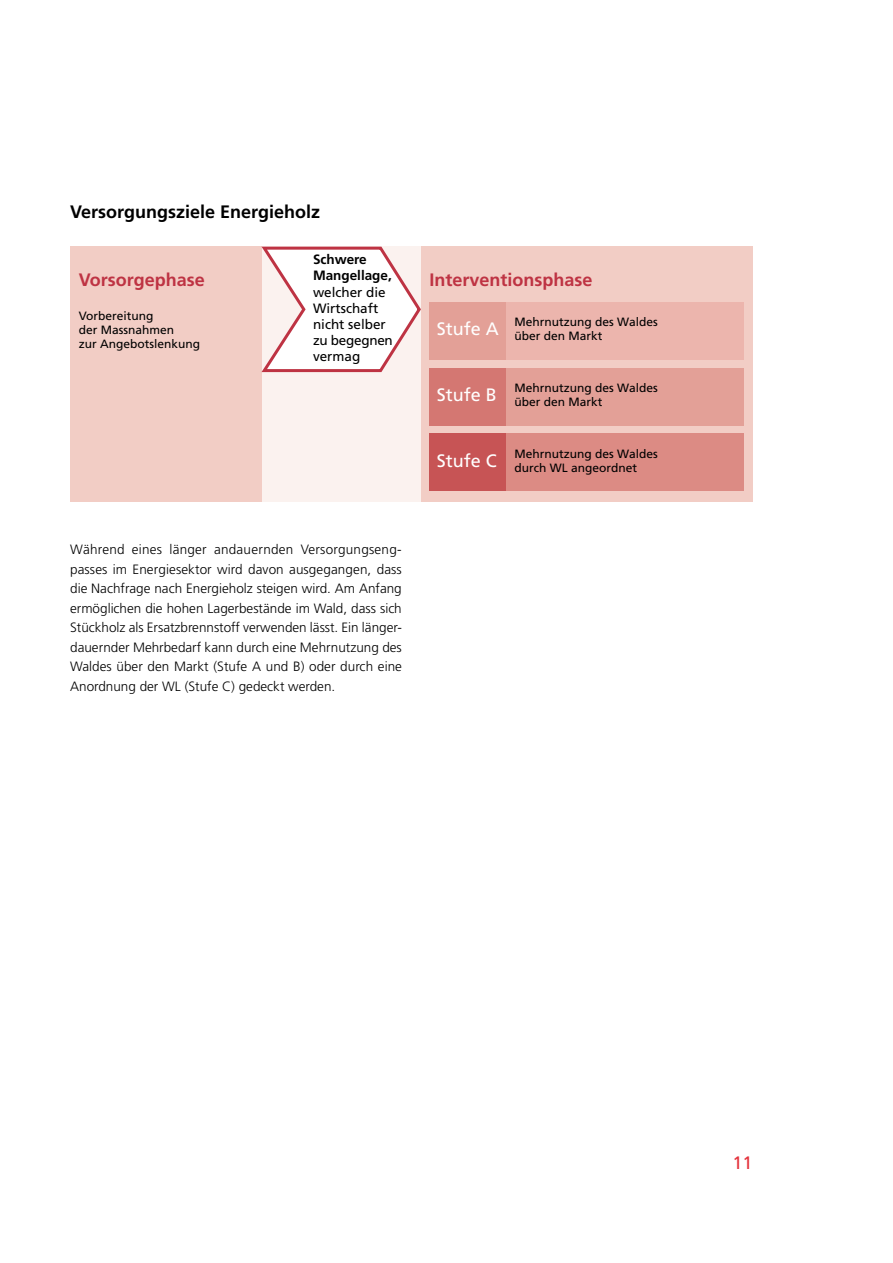
<style>
.page{position:relative;width:893px;height:1263px;background:#fff}
.page>*{position:absolute;margin:0;border:0;box-sizing:border-box;transform-origin:0 0}
.t1{font:700 18px "Frutiger";color:#be3343}
.t2{font:700 18px "Frutiger";color:#000}
.t3{font:18px "Frutiger";color:#fff}
.t4{font:18px "Frutiger";color:#e4323c}
.t5{font:300 13.5px/19.5px "Frutiger";color:#000;text-align:justify}
.t6{font:300 13.5px "Frutiger";letter-spacing:.02em;color:#000}
.t7{font:13.5px/16.2px "Frutiger";color:#000}
.t8{font:700 13.5px "Frutiger";color:#000}
.t9{font:13.5px "Frutiger";letter-spacing:-.02em;color:#000}
.t10{font:12px "Frutiger";color:#000}
</style>
<div class="page">
<div style="left:421px;top:247px;width:332px;height:255px;background:#f2cdc5"></div>
<div style="left:261px;top:247px;width:160px;height:255px;background:#fbf2ef"></div>
<div style="left:429px;top:368px;width:315px;height:57px;background:#e3a097"></div>
<div style="left:429px;top:302px;width:315px;height:57px;background:#ecb5ad"></div>
<div style="left:70px;top:247px;width:191px;height:255px;background:#f2cdc5"></div>
<div style="left:429px;top:302px;width:77px;height:57px;background:#e3a097"></div>
<div style="left:429px;top:368px;width:77px;height:57px;background:#d47772"></div>
<div style="left:429px;top:434px;width:315px;height:57px;background:#dc8b84"></div>
<div style="left:429px;top:434px;width:77px;height:57px;background:#c75455"></div>
<svg style="left:259px;top:246px;width:164px;height:128px"></svg>
<p class="t2" style="left:70px;top:201px;width:252px">Versorgungsziele Energieholz</p>
<p class="t1" style="left:79px;top:269px;width:128px">Vorsorgephase</p>
<p class="t10" style="left:79px;top:308px;width:76px">Vorbereitung</p>
<p class="t10" style="left:79px;top:323px;width:97px">der Massnahmen</p>
<p class="t10" style="left:79px;top:337px;width:123px">zur Angebotslenkung</p>
<p class="t8" style="left:313px;top:252px;width:55px">Schwere</p>
<p class="t8" style="left:313px;top:268px;width:80px">Mangellage,</p>
<p class="t7" style="left:313px;top:284px;width:74px">welcher die<br>Wirtschaft</p>
<p class="t7" style="left:313px;top:316px;width:74px">nicht selber</p>
<p class="t9" style="left:313px;top:333px;width:81px">zu begegnen</p>
<p class="t7" style="left:313px;top:349px;width:49px">vermag</p>
<p class="t6" style="left:70px;top:542px;width:333px">Während eines länger andauernden Versorgungseng-</p>
<p class="t5" style="left:70px;top:560px;width:333px">passes im Energiesektor wird davon ausgegangen, dass die Nachfrage nach Energieholz steigen wird. Am Anfang ermöglichen die hohen Lagerbestände im Wald, dass sich Stückholz als Ersatzbrennstoff verwenden lässt. Ein länger&shy;dauernder Mehrbedarf kann durch eine Mehrnutzung des Waldes über den Markt (Stufe A und B) oder durch eine Anordnung der WL (Stufe C) gedeckt werden.</p>
<p class="t1" style="left:429px;top:269px;width:165px">Interventionsphase</p>
<p class="t3" style="left:437px;top:318px;width:64px">Stufe A</p>
<p class="t10" style="left:514px;top:315px;width:145px">Mehrnutzung des Waldes</p>
<p class="t10" style="left:514px;top:329px;width:90px">über den Markt</p>
<p class="t3" style="left:437px;top:384px;width:62px">Stufe B</p>
<p class="t3" style="left:437px;top:450px;width:62px">Stufe C</p>
<p class="t10" style="left:514px;top:380px;width:145px">Mehrnutzung des Waldes</p>
<p class="t10" style="left:514px;top:395px;width:90px">über den Markt</p>
<p class="t10" style="left:514px;top:446px;width:145px">Mehrnutzung des Waldes</p>
<p class="t10" style="left:514px;top:461px;width:124px">durch WL angeordnet</p>
<p class="t4" style="left:733px;top:1152px;width:22px">11</p>
</div>
